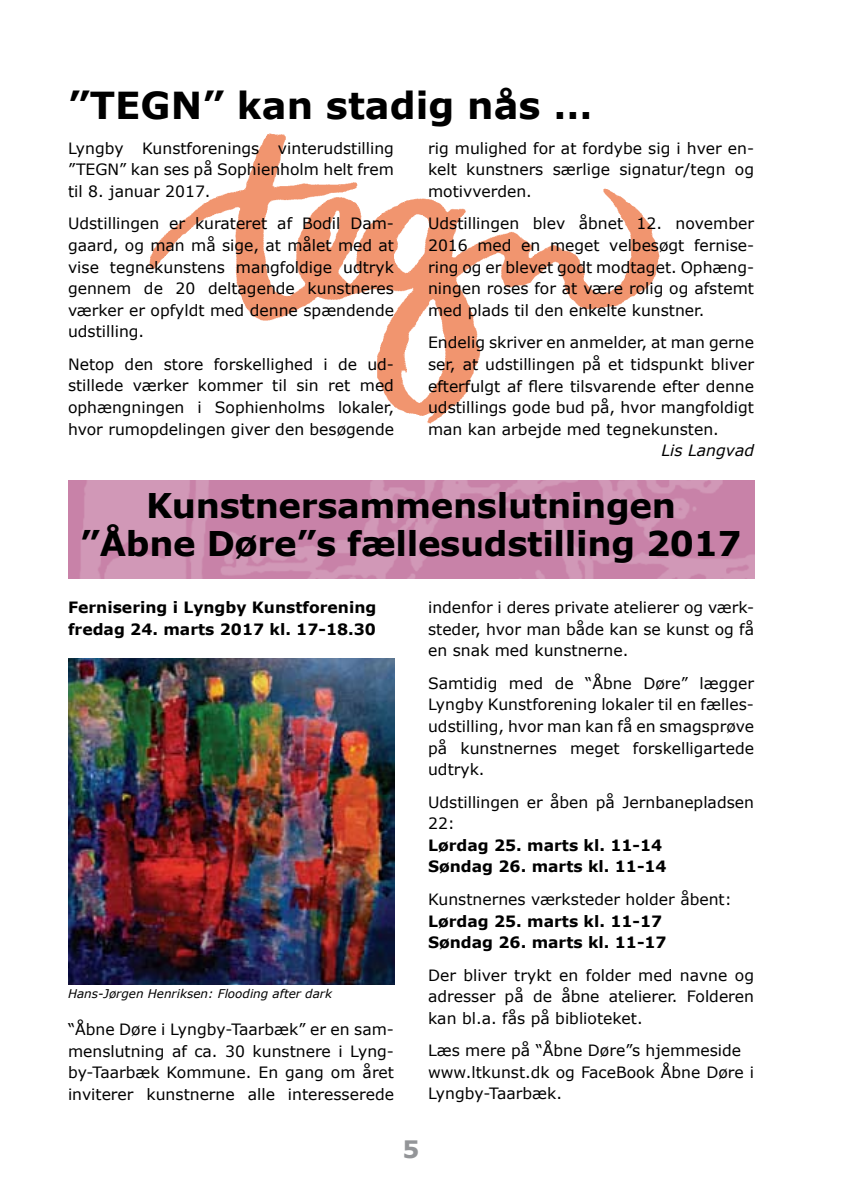
<style>
.page{position:relative;width:842px;height:1191px;background:#fff}
.page>*{position:absolute;margin:0;border:0;box-sizing:border-box;transform-origin:0 0}
.t1{font:700 37.2px "Verdana";color:#000}
.t2{font:700 34px/38px "Verdana";letter-spacing:-.01em;color:#000;text-align:center}
.t3{font:700 24px "Verdana";color:#939598}
.t4{font:15.6px/21.6px "Verdana";color:#000;text-align:justify}
.t5{font:700 15.6px/21.6px "Verdana";color:#000}
.t6{font:italic 15.6px "Verdana";color:#000}
.t7{font:italic 12px "Verdana";color:#000}
</style>
<div class="page">
<img style="left:149px;top:133px;width:511px;height:291px">
<img style="left:68px;top:481px;width:686px;height:97px">
<img style="left:68px;top:659px;width:326px;height:326px">
<h1 class="t1" style="left:68px;top:81px;width:526px">”TEGN” kan stadig nås …</h1>
<p class="t4" style="left:68px;top:137px;width:327px">Lyngby Kunstforenings vinterudstilling ”TEGN” kan ses på Sophienholm helt frem til 8. januar 2017.</p>
<p class="t4" style="left:68px;top:213px;width:328px">Udstillingen er kurateret af Bodil Dam&shy;gaard, og man må sige, at målet med at vise tegnekunstens mangfoldige udtryk gennem de 20 deltagende kunstneres værker er opfyldt med denne spændende udstilling.</p>
<p class="t4" style="left:68px;top:353px;width:328px">Netop den store forskellighed i de ud&shy;stillede værker kommer til sin ret med ophængningen i Sophienholms lokaler, hvor rumopdelingen giver den besøgende</p>
<p class="t4" style="left:428px;top:137px;width:327px">rig mulighed for at fordybe sig i hver en&shy;kelt kunstners særlige signatur/tegn og motivverden.</p>
<p class="t4" style="left:428px;top:213px;width:328px">Udstillingen blev åbnet 12. november 2016 med en meget velbesøgt fernise&shy;ring og er blevet godt modtaget. Ophæng&shy;ningen roses for at være rolig og afstemt med plads til den enkelte kunstner.</p>
<p class="t4" style="left:428px;top:332px;width:327px">Endelig skriver en anmelder, at man gerne ser, at udstillingen på et tidspunkt bliver efterfulgt af flere tilsvarende efter denne udstillings gode bud på, hvor mangfoldigt man kan arbejde med tegnekunsten.</p>
<p class="t6" style="left:662px;top:441px;width:94px">Lis Langvad</p>
<h2 class="t2" style="left:80px;top:486px;width:663px">Kunstnersammenslutningen<br>”Åbne Døre”s fællesudstilling 2017</h2>
<p class="t5" style="left:68px;top:597px;width:310px">Fernisering i Lyngby Kunstforening fredag 24. marts 2017 kl. 17-18.30</p>
<p class="t4" style="left:428px;top:597px;width:328px">indenfor i deres private atelierer og værk&shy;steder, hvor man både kan se kunst og få en snak med kunstnerne.</p>
<p class="t4" style="left:428px;top:672px;width:328px">Samtidig med de “Åbne Døre” lægger Lyngby Kunstforening lokaler til en fælles&shy;udstilling, hvor man kan få en smagsprøve på kunstnernes meget forskelligartede udtryk.</p>
<p class="t4" style="left:428px;top:791px;width:327px">Udstillingen er åben på Jernbanepladsen<br>22:</p>
<p class="t5" style="left:428px;top:834px;width:240px">Lørdag 25. marts kl. 11-14<br>Søndag 26. marts kl. 11-14</p>
<p class="t4" style="left:428px;top:888px;width:305px">Kunstnernes værksteder holder åbent:</p>
<p class="t5" style="left:428px;top:910px;width:240px">Lørdag 25. marts kl. 11-17<br>Søndag 26. marts kl. 11-17</p>
<p class="t4" style="left:428px;top:964px;width:327px">Der bliver trykt en folder med navne og adresser på de åbne atelierer. Folderen kan bl.a. fås på biblioteket.</p>
<p class="t4" style="left:428px;top:1040px;width:327px;text-align:left">Læs mere på “Åbne Døre”s hjemmeside www.ltkunst.dk og FaceBook Åbne Døre i<br>Lyngby-Taarbæk.</p>
<p class="t7" style="left:68px;top:985px;width:266px">Hans-Jørgen Henriksen: Flooding after dark</p>
<p class="t4" style="left:68px;top:1018px;width:328px">“Åbne Døre i Lyngby-Taarbæk” er en sam&shy;menslutning af ca. 30 kunstnere i Lyng&shy;by-Taarbæk Kommune. En gang om året inviterer kunstnerne alle interesserede</p>
<h3 class="t3" style="left:402px;top:1134px;width:19px">5</h3>
</div>
